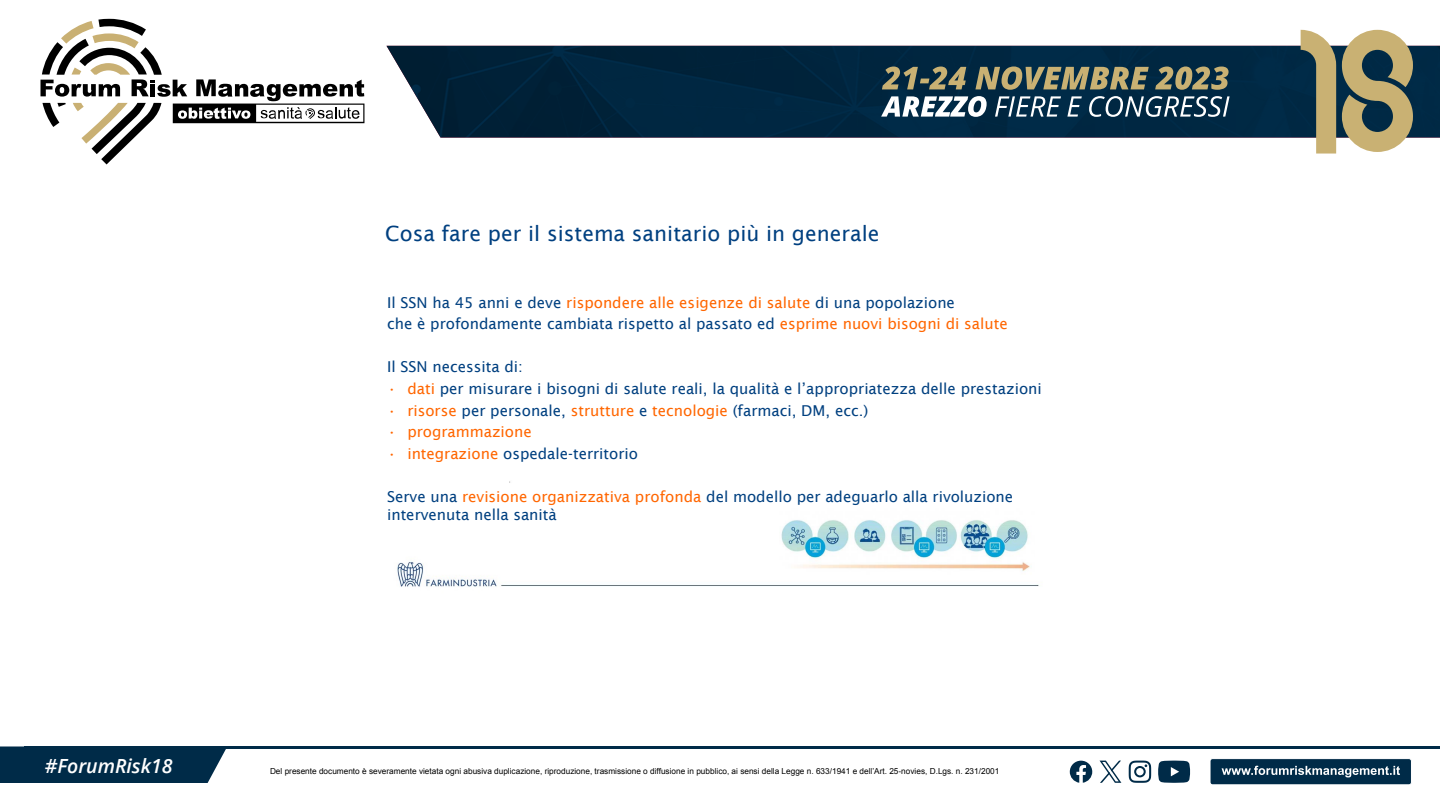
<style>
.page{position:relative;width:1440px;height:810px;background:#fff}
.page>*{position:absolute;margin:0;border:0;box-sizing:border-box;transform-origin:0 0}
.t1{font:21px "Lucida Sans";color:#004080}
.t2{font:italic 600 19.5px "Open Sans";color:#fff}
.t3{font:15px/21.1px "Lucida Sans";color:#004080}
.t4{font:15px "Lucida Sans";color:#f60}
.t5{font:8.25px "Arial";color:#000}
.s1{color:#f60}
</style>
<div class="page">
<div style="left:0;top:746px;width:226px;height:37px;background:#002b48"></div>
<div style="left:1210px;top:759px;width:201px;height:26px;background:#002b48;border-radius:3px"></div>
<div style="left:1210px;top:758px;width:202px;height:27px;border:1px solid #fff;border-radius:3px"></div>
<svg style="left:1222px;top:766px;width:178px;height:11px"></svg>
<hr style="left:24px;top:746px;width:1416px;height:3px;background:#002b48">
<img style="left:386px;top:46px;width:1054px;height:92px">
<svg style="left:1342px;top:30px;width:71px;height:122px;background:#9a9575"></svg>
<svg style="left:1301px;top:30px;width:35px;height:124px;background:#929074"></svg>
<svg style="left:40px;top:19px;width:324px;height:145px"></svg>
<svg style="left:881px;top:96px;width:349px;height:21px"></svg>
<svg style="left:882px;top:66px;width:347px;height:24px;background:#656c5b"></svg>
<svg style="left:1129px;top:761px;width:22px;height:22px"></svg>
<svg style="left:1158px;top:761px;width:32px;height:22px"></svg>
<svg style="left:1070px;top:761px;width:22px;height:22px"></svg>
<svg style="left:1100px;top:761px;width:21px;height:22px"></svg>
<img style="left:397px;top:481px;width:642px;height:106px">
<img style="left:780px;top:508px;width:255px;height:67px">
<h1 class="t1" style="left:385px;top:221px;width:496px">Cosa fare per il sistema sanitario più in generale</h1>
<p class="t3" style="left:387px;top:292px;width:622px">Il SSN ha 45 anni e deve <span class="s1">rispondere alle esigenze di salute</span> di una popolazione<br>che è profondamente cambiata rispetto al passato ed <span class="s1">esprime nuovi bisogni di salute</span></p>
<p class="t3" style="left:387px;top:356px;width:137px">Il SSN necessita di:</p>
<p class="t3" style="left:387px;top:378px;width:656px"><span class="s1">• dati</span> per misurare i bisogni di salute reali, la qualità e l’appropriatezza delle prestazioni</p>
<p class="t3" style="left:387px;top:400px;width:483px"><span class="s1">• risorse</span> per personale, <span class="s1">strutture</span> e <span class="s1">tecnologie</span> (farmaci, DM, ecc.)</p>
<p class="t4" style="left:387px;top:423px;width:146px">• programmazione</p>
<p class="t3" style="left:387px;top:443px;width:252px"><span class="s1">• integrazione</span> ospedale-territorio</p>
<p class="t3" style="left:387px;top:488px;width:628px;line-height:18px">Serve una <span class="s1">revisione organizzativa profonda</span> del modello per adeguarlo alla rivoluzione intervenuta nella sanità</p>
<h2 class="t2" style="left:45px;top:752px;width:129px">#ForumRisk18</h2>
<p class="t5" style="left:270px;top:766px;width:731px">Del presente documento è severamente vietata ogni abusiva duplicazione, riproduzione, trasmissione o diffusione in pubblico, ai sensi della Legge n. 633/1941 e dell’Art. 25-novies, D.Lgs. n. 231/2001</p>
</div>
